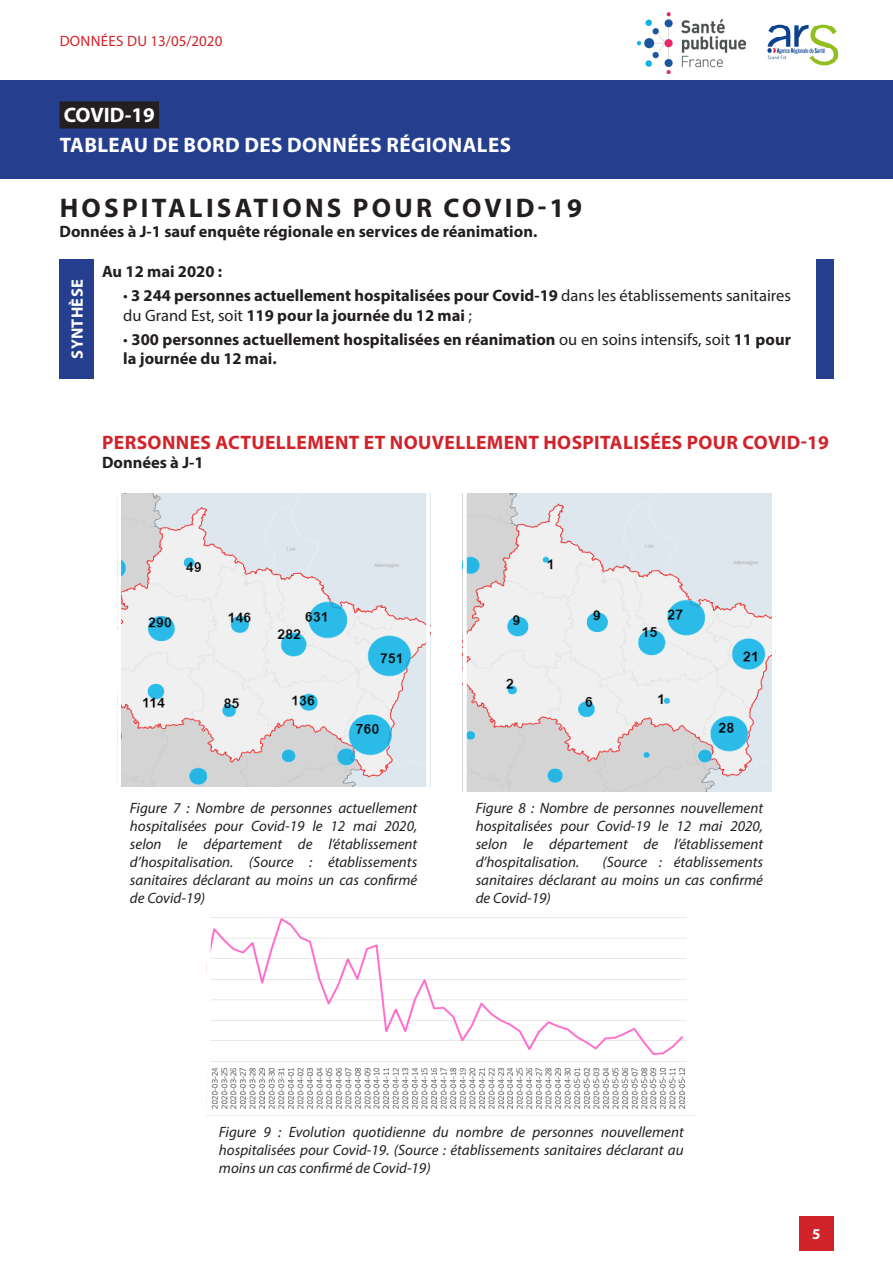
<style>
.page{position:relative;width:893px;height:1263px;background:#fff}
.page>*{position:absolute;margin:0;border:0;box-sizing:border-box;transform-origin:0 0}
.Titre{font:700 27px "Myriad Pro";letter-spacing:.12em;color:#231f20}
.t1{font:700 21px/29.4px "Myriad Pro";letter-spacing:.02em;color:#fff}
.Partie{font:700 19.5px "Myriad Pro";letter-spacing:.02em;color:#d1232a}
.Texte{font:700 16.5px/19.8px "Myriad Pro";color:#231f20}
.Texte-2{font:700 16.5px "Myriad Pro";letter-spacing:.02em;color:#fff}
.Legende{font:italic 15px/18px "Myriad Pro";color:#231f20;text-align:justify}
.t2{font:15px "Myriad Pro";letter-spacing:.02em;color:#d1232a}
.t3{font:700 15px "Myriad Pro";color:#fff}
.s1{font-weight:400}
</style>
<div class="page">
<div style="left:0;top:80px;width:893px;height:99px;background:#253f8e"></div>
<div style="left:60px;top:101px;width:99px;height:27px;background:#231f20"></div>
<div style="left:799px;top:1216px;width:34px;height:34px;background:#d1232a"></div>
<img style="left:122px;top:494px;width:303px;height:292px">
<div style="left:117px;top:488px;width:313px;height:312px;border:4px solid #fff"></div>
<img style="left:211px;top:917px;width:476px;height:192px">
<img style="left:468px;top:493px;width:303px;height:299px">
<div style="left:463px;top:488px;width:313px;height:312px;border:4px solid #fff"></div>
<div style="left:60px;top:259px;width:34px;height:119px;background:#253f8e"></div>
<div style="left:816px;top:259px;width:17px;height:119px;background:#253f8e"></div>
<img style="left:638px;top:13px;width:108px;height:61px">
<img style="left:767px;top:24px;width:72px;height:42px">
<p class="t2" style="left:60px;top:31px;width:164px">DONNÉES DU 13/05/2020</p>
<h2 class="t1" style="left:60px;top:100px;width:453px">COVID-19<br>TABLEAU DE BORD DES DONNÉES RÉGIONALES</h2>
<p class="Titre" style="left:60px;top:191px;width:524px">HOSPITALISATIONS POUR COVID-19</p>
<p class="Texte" style="left:60px;top:221px;width:479px">Données à J-1 sauf enquête régionale en services de réanimation.</p>
<p class="Texte" style="left:102px;top:261px;width:122px">Au 12 mai 2020 :</p>
<p class="Texte" style="left:123px;top:285px;width:669px"><span class="s1">•</span> 3 244 personnes actuellement hospitalisées pour Covid-19 <span class="s1">dans les établissements sanitaires du Grand Est, soit</span> 119 pour la journée du 12 mai <span class="s1">;</span></p>
<p class="Texte" style="left:123px;top:329px;width:669px"><span class="s1">•</span> 300 personnes actuellement hospitalisées en réanimation <span class="s1">ou en soins intensifs, soit</span> 11 pour la journée du 12 mai.</p>
<p class="Texte-2" style="left:66px;top:358px;width:81px;rotate:-90deg">SYNTHÈSE</p>
<p class="Partie" style="left:102px;top:429px;width:728px">PERSONNES ACTUELLEMENT ET NOUVELLEMENT HOSPITALISÉES POUR COVID-19</p>
<p class="Texte" style="left:102px;top:452px;width:103px">Données à J-1</p>
<p class="Legende" style="left:130px;top:799px;width:289px">Figure 7 : Nombre de personnes actuellement hospitalisées pour Covid-19 le 12 mai 2020, selon le département de l’établissement d’hospitalisation. (Source : établissements sanitaires déclarant au moins un cas confirmé de Covid-19)</p>
<p class="Legende" style="left:476px;top:799px;width:289px">Figure 8 : Nombre de personnes nouvellement hospitalisées pour Covid-19 le 12 mai 2020, selon le département de l’établissement d’hospitalisation.</p>
<p class="Legende" style="left:476px;top:853px;width:289px;text-indent:127px">(Source : établissements sanitaires déclarant au moins un cas confirmé de Covid-19)</p>
<p class="Legende" style="left:219px;top:1122px;width:466px">Figure 9 : Evolution quotidienne du nombre de personnes nouvellement hospitalisées pour Covid-19. (Source : établissements sanitaires déclarant au moins un cas confirmé de Covid-19)</p>
<p class="t3" style="left:812px;top:1224px;width:10px">5</p>
</div>
